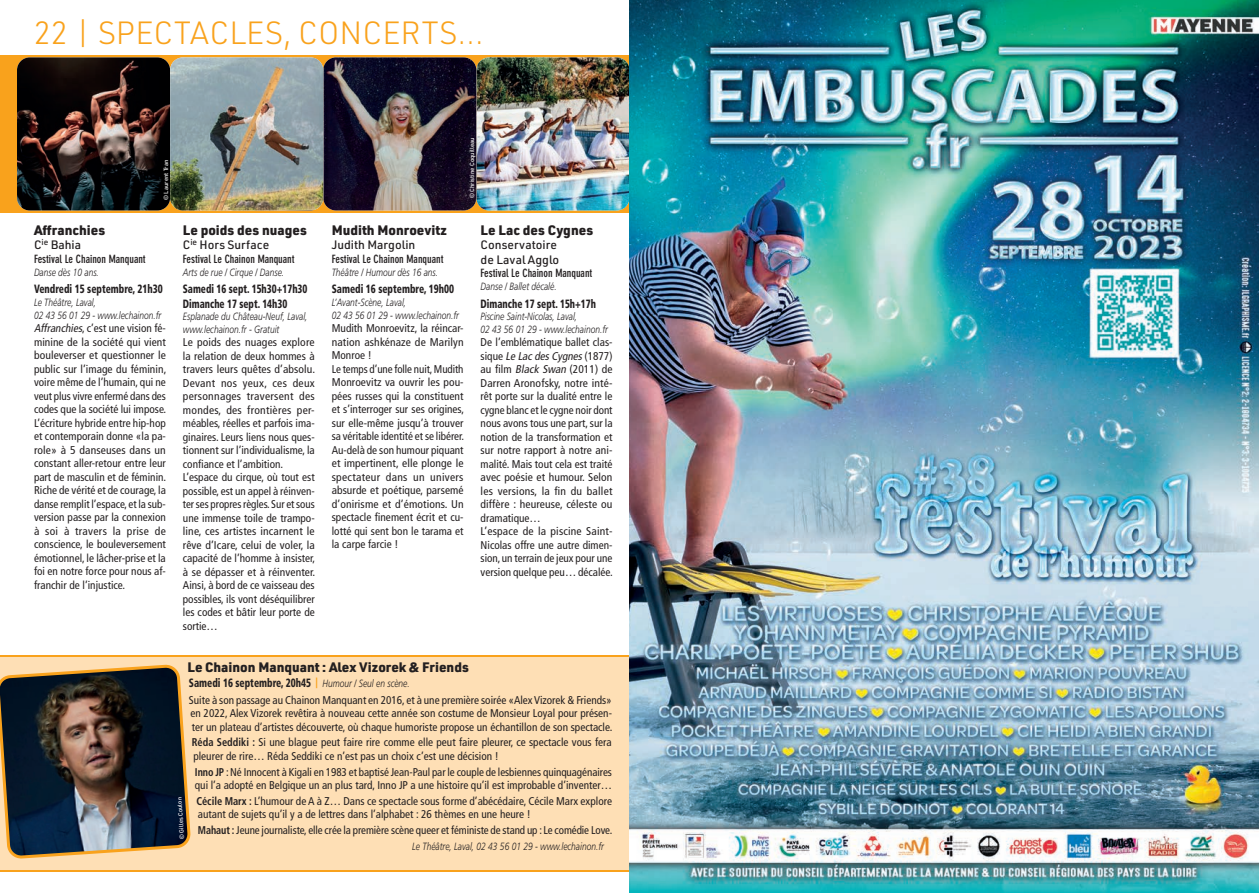
<style>
.page{position:relative;width:1259px;height:893px;background:#fff}
.page>*{position:absolute;margin:0;border:0;box-sizing:border-box;transform-origin:0 0}
.t1{font:300 31.5px "URWDIN";color:#f9a21c}
.Sous-titre_courant_E{font:900 13.5px "URWDIN";color:#231f20}
.Date_Spectacles{font:900 condensed 12px/14.4px "Frutiger LT Std";color:#231f20;scale:.79 1}
.Artistes_Spectacle{font:500 12px/14.4px "URWDIN";color:#231f20}
.Date_Spectacles-2{font:900 condensed 12px "Frutiger LT Std";color:#231f20;scale:.8 1}
.Sous-titre_courant_E-2{font:900 condensed 12px "Frutiger LT Std";color:#231f20;scale:.8 1}
.Texte_Courant_Specta{font:condensed 11.25px/13.5px "Frutiger LT Std";color:#231f20;text-align:justify}
.Sous_titre_Spect{font:700 condensed 11.25px "DIN Neuzeit Grotesk Std";color:#231f20}
.Texte_light_Ital_cou{font:italic 300 10.5px/12.6px "Frutiger LT Std";color:#231f20;scale:.8 1}
.Crédit_photos_blc{font:500 6px "URWDIN";color:#fff}
.s1{font-style:italic}
.s2{font-family:"URWDIN";font-weight:500;font-stretch:normal;color:#f9a21c}
.s3{font-weight:300;font-style:italic;font-stretch:normal;font-size:10.5px}
.s4{font-weight:700}
</style>
<div class="page">
<div style="left:0;top:55px;width:629px;height:158px;background:#f9a21c"></div>
<img style="left:17px;top:57px;width:612px;height:153px">
<img style="left:323px;top:57px;width:153px;height:153px;border-radius:13px">
<img style="left:17px;top:57px;width:153px;height:153px;border-radius:13px">
<img style="left:170px;top:57px;width:153px;height:153px;border-radius:13px">
<div style="left:0;top:657px;width:629px;height:213px;background:#fedfb5"></div>
<svg style="left:0;top:666px;width:189px;height:191px;background:#454341"></svg>
<img style="left:629px;top:0;width:630px;height:893px">
<p class="t1" style="left:34px;top:12px;width:451px">22 | SPECTACLES, CONCERTS…</p>
<p class="Crédit_photos_blc" style="left:162px;top:200px;width:42px;rotate:-90deg">© Laurent Tran</p>
<p class="Sous-titre_courant_E" style="left:34px;top:221px;width:73px">Affranchies</p>
<p class="Artistes_Spectacle" style="left:34px;top:238px;width:49px">C<sup>ie</sup> Bahia</p>
<p class="Sous_titre_Spect" style="left:34px;top:252px;width:113px">Festival Le Chainon Manquant</p>
<p class="Texte_light_Ital_cou" style="left:34px;top:266px;width:83px">Danse dès 10 ans.</p>
<p class="Date_Spectacles-2" style="left:34px;top:282px;width:163px">Vendredi 15 septembre, 21h30</p>
<p class="Texte_light_Ital_cou" style="left:34px;top:296px;width:161px">Le Théâtre, Laval,<br>02 43 56 01 29 - www.lechainon.fr</p>
<p class="Texte_Courant_Specta" style="left:34px;top:321px;width:134px"><span class="s1">Affranchies</span>, c’est une vision fé&shy;minine de la société qui vient bouleverser et questionner le public sur l’image du féminin, voire même de l’humain, qui ne veut plus vivre enfermé dans des codes que la société lui impose.</p>
<p class="Texte_Courant_Specta" style="left:34px;top:416px;width:134px">L’écriture hybride entre hip-hop et contemporain donne «la pa&shy;role» à 5 danseuses dans un constant aller-retour entre leur part de masculin et de féminin.<br>Riche de vérité et de courage, la danse remplit l’espace, et la sub&shy;version passe par la connexion à soi à travers la prise de conscience, le bouleversement émotionnel, le lâcher-prise et la foi en notre force pour nous af&shy;franchir de l’injustice.</p>
<p class="Sous-titre_courant_E" style="left:183px;top:221px;width:125px">Le poids des nuages</p>
<p class="Artistes_Spectacle" style="left:183px;top:238px;width:88px">C<sup>ie</sup> Hors Surface</p>
<p class="Sous_titre_Spect" style="left:183px;top:252px;width:113px">Festival Le Chainon Manquant</p>
<p class="Texte_light_Ital_cou" style="left:183px;top:266px;width:128px">Arts de rue / Cirque / Danse.</p>
<p class="Date_Spectacles" style="left:183px;top:282px;width:159px">Samedi 16 sept. 15h30+17h30<br>Dimanche 17 sept. 14h30</p>
<p class="Texte_light_Ital_cou" style="left:183px;top:310px;width:157px">Esplanade du Château-Neuf, Laval, www.lechainon.fr - Gratuit</p>
<p class="Texte_Courant_Specta" style="left:183px;top:336px;width:134px">Le poids des nuages explore la relation de deux hommes à travers leurs quêtes d’absolu.<br>Devant nos yeux, ces deux personnages traversent des mondes, des frontières per&shy;méables, réelles et parfois ima&shy;ginaires. Leurs liens nous ques&shy;tionnent sur l’individualisme, la confiance et l’ambition.</p>
<p class="Texte_Courant_Specta" style="left:183px;top:471px;width:134px">L’espace du cirque, où tout est possible, est un appel à réinven&shy;ter ses propres règles. Sur et sous une immense toile de trampo&shy;line, ces artistes incarnent le rêve d’Icare, celui de voler, la capacité de l’homme à insister, à se dépasser et à réinventer.<br>Ainsi, à bord de ce vaisseau des possibles, ils vont déséquilibrer les codes et bâtir leur porte de sortie…</p>
<p class="Crédit_photos_blc" style="left:468px;top:198px;width:62px;rotate:-90deg">© Christine Coquilleau</p>
<p class="Sous-titre_courant_E" style="left:332px;top:221px;width:117px">Mudith Monroevitz</p>
<p class="Artistes_Spectacle" style="left:332px;top:238px;width:85px">Judith Margolin</p>
<p class="Sous_titre_Spect" style="left:332px;top:252px;width:113px">Festival Le Chainon Manquant</p>
<p class="Texte_light_Ital_cou" style="left:332px;top:266px;width:135px">Théâtre / Humour dès 16 ans.</p>
<p class="Date_Spectacles-2" style="left:332px;top:282px;width:154px">Samedi 16 septembre, 19h00</p>
<p class="Texte_light_Ital_cou" style="left:332px;top:296px;width:161px">L’Avant-Scène, Laval,<br>02 43 56 01 29 - www.lechainon.fr</p>
<p class="Texte_Courant_Specta" style="left:332px;top:321px;width:133px">Mudith Monroevitz, la réincar&shy;nation ashkénaze de Marilyn Monroe !</p>
<p class="Texte_Courant_Specta" style="left:332px;top:362px;width:134px">Le temps d’une folle nuit, Mudith Monroevitz va ouvrir les pou&shy;pées russes qui la constituent et s’interroger sur ses origines, sur elle-même jusqu’à trouver sa véritable identité et se libérer.</p>
<p class="Texte_Courant_Specta" style="left:332px;top:443px;width:133px">Au-delà de son humour piquant et impertinent, elle plonge le spectateur dans un univers absurde et poétique, parsemé d’onirisme et d’émotions. Un spectacle finement écrit et cu&shy;lotté qui sent bon le tarama et la carpe farcie !</p>
<p class="Sous-titre_courant_E" style="left:480px;top:221px;width:114px">Le Lac des Cygnes</p>
<p class="Artistes_Spectacle" style="left:480px;top:238px;width:80px">Conservatoire de Laval Agglo</p>
<p class="Sous_titre_Spect" style="left:480px;top:267px;width:113px">Festival Le Chainon Manquant</p>
<p class="Texte_light_Ital_cou" style="left:480px;top:280px;width:97px">Danse / Ballet décalé.</p>
<p class="Date_Spectacles" style="left:480px;top:296px;width:148px">Dimanche 17 sept. 15h+17h</p>
<p class="Texte_light_Ital_cou" style="left:480px;top:310px;width:161px">Piscine Saint-Nicolas, Laval,<br>02 43 56 01 29 - www.lechainon.fr</p>
<p class="Texte_Courant_Specta" style="left:480px;top:336px;width:133px">De l’emblématique ballet clas&shy;sique <span class="s1">Le Lac desCygnes</span>(1877) au film <span class="s1">Black Swan</span> (2011) de Darren Aronofsky, notre inté&shy;rêt porte sur la dualité entre le cygne blanc et le cygne noir dont nous avons tous une part, sur la notion de la transformation et sur notre rapport à notre ani&shy;malité. Mais tout cela est traité avec poésie et humour. Selon les versions, la fin du ballet diffère : heureuse, céleste ou dramatique…</p>
<p class="Texte_Courant_Specta" style="left:480px;top:525px;width:134px">L’espace de la piscine Saint-Nicolas offre une autre dimen&shy;sion, un terrain de jeux pour une version quelque peu… décalée.</p>
<p class="Sous-titre_courant_E" style="left:187px;top:658px;width:283px">Le Chainon Manquant : Alex Vizorek &amp; Friends</p>
<p class="Sous-titre_courant_E-2" style="left:189px;top:675px;width:278px">Samedi 16 septembre, 20h45 <span class="s2">|</span> <span class="s3">Humour / Seul en scène.</span></p>
<p class="Texte_Courant_Specta" style="left:189px;top:693px;width:425px">Suite à son passage au Chainon Manquant en 2016, et à une première soirée «Alex Vizorek &amp; Friends» en 2022, Alex Vizorek revêtira à nouveau cette année son costume de Monsieur Loyal pour présen&shy;ter un plateau d’artistes découverte, où chaque humoriste propose un échantillon de son spectacle.</p>
<p class="Texte_Courant_Specta" style="left:192px;top:736px;width:421px"><span class="s4">Réda Seddiki :</span> Si une blague peut faire rire comme elle peut faire pleurer, ce spectacle vous fera pleurer de rire… Réda Seddiki ce n’est pas un choix c’est une décision !</p>
<p class="Texte_Courant_Specta" style="left:195px;top:765px;width:419px"><span class="s4">Inno JP</span> : Né Innocent à Kigali en 1983 et baptisé Jean-Paul par le couple de lesbiennes quinquagénaires qui l’a adopté en Belgique un an plus tard, Inno JP a une histoire qu’il est improbable d’inventer…</p>
<p class="Texte_Courant_Specta" style="left:196px;top:794px;width:417px"><span class="s4">Cécile Marx :</span> L’humour de A à Z… Dans ce spectacle sous forme d’abécédaire, Cécile Marx explore autant de sujets qu’il y a de lettres dans l’alphabet : 26 thèmes en une heure !</p>
<p class="Texte_Courant_Specta" style="left:198px;top:823px;width:416px"><span class="s4">Mahaut :</span> Jeune journaliste, elle crée la première scène queer et féministe de stand up : Le comédie Love.</p>
<p class="Texte_light_Ital_cou" style="left:412px;top:840px;width:241px">Le Théâtre, Laval, 02 43 56 01 29 - www.lechainon.fr</p>
<p class="Crédit_photos_blc" style="left:178px;top:839px;width:43px;rotate:-94deg">© Gilles Coulon</p>
</div>
